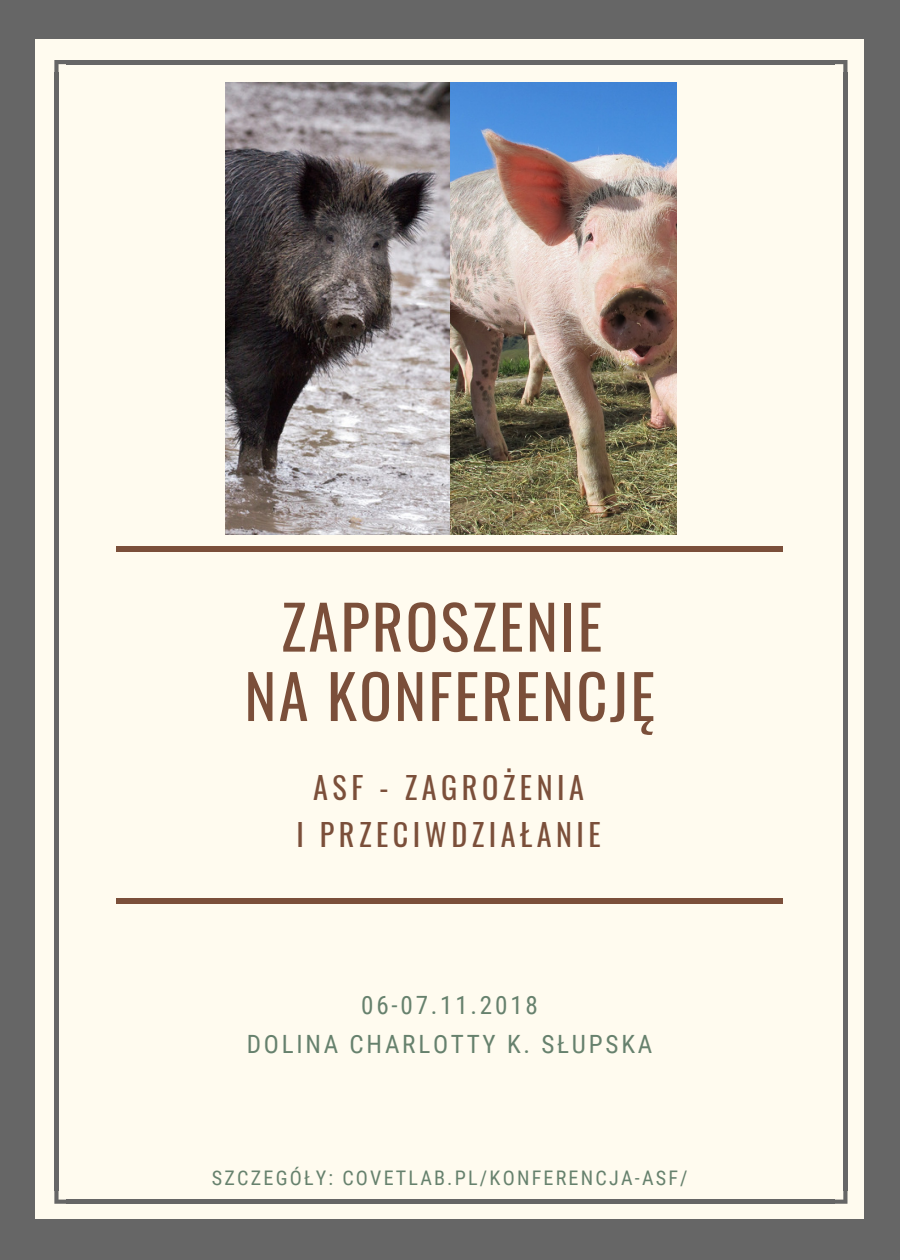
<style>
.page{position:relative;width:900px;height:1260px;background:#666}
.page>*{position:absolute;margin:0;border:0;box-sizing:border-box;transform-origin:0 0}
.t1{font:60.5px/69.5px "Oswald";letter-spacing:.04em;color:#7b4f3a;text-align:center}
.t2{font:30.25px/47px "Oswald";letter-spacing:.15em;color:#7b4f3a;text-align:center}
.t3{font:25.25px/39.5px "Roboto Condensed";letter-spacing:.11em;color:#66816d;text-align:center}
.t4{font:20px "Roboto Condensed";letter-spacing:.11em;color:#66816d}
</style>
<div class="page">
<div style="left:36px;top:39px;width:828px;height:1180px;background:#fffbef"></div>
<hr style="left:843px;top:72px;width:4px;height:1119px;background:#666">
<div style="left:54px;top:72px;width:5px;height:1119px;background:#666"></div>
<hr style="left:67px;top:60px;width:768px;height:4px;background:#666">
<hr style="left:67px;top:1200px;width:768px;height:4px;background:#666">
<svg style="left:835px;top:60px;width:12px;height:12px"></svg>
<svg style="left:54px;top:60px;width:13px;height:12px"></svg>
<svg style="left:835px;top:1191px;width:12px;height:13px"></svg>
<svg style="left:54px;top:1191px;width:13px;height:13px"></svg>
<div style="left:116px;top:546px;width:666px;height:5px;background:#7b4f3a"></div>
<div style="left:116px;top:898px;width:666px;height:6px;background:#7b4f3a"></div>
<img style="left:225px;top:82px;width:452px;height:452px">
<h1 class="t1" style="left:244px;top:590px;width:412px">ZAPROSZENIE<br>NA KONFERENCJĘ</h1>
<h2 class="t2" style="left:296px;top:763px;width:306px">ASF - ZAGROŻENIA<br>I PRZECIWDZIAŁANIE</h2>
<p class="t3" style="left:247px;top:985px;width:407px">06-07.11.2018<br>DOLINA CHARLOTTY K. SŁUPSKA</p>
<p class="t4" style="left:212px;top:1167px;width:477px">SZCZEGÓŁY: COVETLAB.PL/KONFERENCJA-ASF/</p>
</div>
